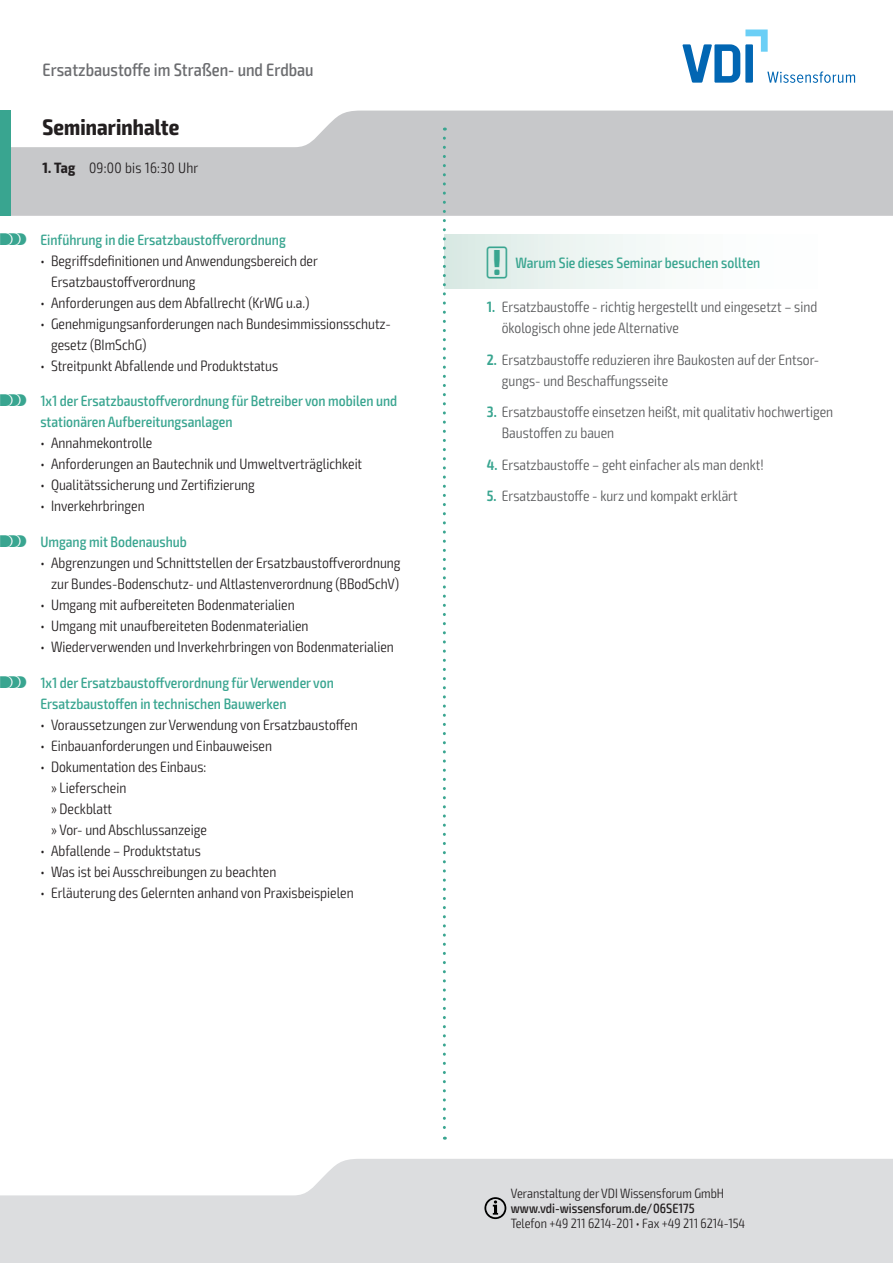
<style>
.page{position:relative;width:893px;height:1263px;background:#fff}
.page>*{position:absolute;margin:0;border:0;box-sizing:border-box;transform-origin:0 0}
.t1{font:700 condensed 22.5px "Exo 2";letter-spacing:.005em;color:#231f20}
.t2{font:500 condensed 18px "Exo 2";color:#6c6d70}
.t3{font:300 condensed 15px/21px "Exo 2";color:#231f20}
.t4{font:300 condensed 15px/21px "Exo 2";color:#57585a}
.t5{font:500 condensed 15px/21px "Exo 2";color:#39a590}
.t6{font:300 condensed 15px "Exo 2";letter-spacing:.02em;color:#231f20}
.t7{font:300 condensed 13.5px "Exo 2";color:#231f20}
.t8{font:500 condensed 13.5px "Exo 2";color:#231f20}
.s1{font-weight:700}
.s2{font-family:"VDI Iconset S4 A Regular";font-weight:400;font-stretch:normal}
.s3{font-weight:600;color:#39a590}
</style>
<div class="page">
<svg style="left:0;top:1159px;width:893px;height:104px;background:#e0e1e3"></svg>
<svg style="left:11px;top:111px;width:882px;height:105px;background:#cdced0"></svg>
<div style="left:0;top:111px;width:11px;height:105px;background:#39a590"></div>
<svg style="left:484px;top:1197px;width:22px;height:22px"></svg>
<svg style="left:682px;top:30px;width:173px;height:53px"></svg>
<div style="left:444px;top:234px;width:406px;height:55px;background:linear-gradient(to right,#deece7,#fff)"></div>
<svg style="left:443px;top:138px;width:3px;height:1002px"></svg>
<p class="t2" style="left:43px;top:59px;width:273px">Ersatzbaustoffe im Straßen- und Erdbau</p>
<h1 class="t1" style="left:43px;top:113px;width:138px">Seminarinhalte</h1>
<p class="t6" style="left:43px;top:159px;width:157px"><span class="s1">1. Tag</span> 09:00 bis 16:30 Uhr</p>
<p class="t5" style="left:0;top:229px;width:287px"><span class="s2">S</span> Einführung in die Ersatzbaustoffverordnung</p>
<p class="t3" style="left:51px;top:250px;width:268px;text-indent:-11px">• Begriffsdefinitionen und Anwendungsbereich der<br>Ersatzbaustoffverordnung</p>
<p class="t3" style="left:40px;top:292px;width:271px">• Anforderungen aus dem Abfallrecht (KrWG u.a.)</p>
<p class="t3" style="left:51px;top:313px;width:341px;text-indent:-11px">• Genehmigungsanforderungen nach Bundesimmissionsschutz&shy;gesetz (BImSchG)</p>
<p class="t3" style="left:40px;top:355px;width:239px">• Streitpunkt Abfallende und Produktstatus</p>
<p class="t5" style="left:40px;top:391px;width:358px;text-indent:-40px"><span class="s2">S</span> 1x1 der Ersatzbaustoffverordnung für Betreiber von mobilen und stationären Aufbereitungsanlagen</p>
<p class="t3" style="left:40px;top:433px;width:114px">• Annahmekontrolle</p>
<p class="t3" style="left:40px;top:454px;width:323px">• Anforderungen an Bautechnik und Umweltverträglichkeit</p>
<p class="t3" style="left:40px;top:475px;width:216px">• Qualitätssicherung und Zertifizierung</p>
<p class="t3" style="left:40px;top:496px;width:106px">• Inverkehrbringen</p>
<p class="t5" style="left:0;top:532px;width:188px"><span class="s2">S</span> Umgang mit Bodenaushub</p>
<p class="t3" style="left:40px;top:553px;width:362px;text-align:right">• Abgrenzungen und Schnittstellen der Ersatzbaustoffverordnung zur Bundes-Bodenschutz- und Altlastenverordnung (BBodSchV)</p>
<p class="t3" style="left:40px;top:595px;width:256px">• Umgang mit aufbereiteten Bodenmaterialien</p>
<p class="t3" style="left:40px;top:616px;width:270px">• Umgang mit unaufbereiteten Bodenmaterialien</p>
<p class="t3" style="left:40px;top:637px;width:355px">• Wiederverwenden und Inverkehrbringen von Bodenmaterialien</p>
<p class="t5" style="left:0;top:673px;width:335px;text-align:center"><span class="s2">S</span> 1x1 der Ersatzbaustoffverordnung für Verwender von<br>Ersatzbaustoffen in technischen Bauwerken</p>
<p class="t3" style="left:40px;top:715px;width:319px">• Voraussetzungen zur Verwendung von Ersatzbaustoffen</p>
<p class="t3" style="left:40px;top:736px;width:233px">• Einbauanforderungen und Einbauweisen</p>
<p class="t3" style="left:51px;top:757px;width:157px;text-indent:-11px">• Dokumentation des Einbaus: » Lieferschein<br>» Deckblatt<br>» Vor- und Abschlussanzeige</p>
<p class="t3" style="left:40px;top:841px;width:162px">• Abfallende – Produktstatus</p>
<p class="t3" style="left:40px;top:862px;width:237px">• Was ist bei Ausschreibungen zu beachten</p>
<p class="t3" style="left:40px;top:883px;width:315px">• Erläuterung des Gelernten anhand von Praxisbeispielen</p>
<p class="t5" style="left:487px;top:252px;width:275px"><span class="s2">!</span> Warum Sie dieses Seminar besuchen sollten</p>
<p class="t4" style="left:502px;top:297px;width:317px;text-indent:-15px"><span class="s3">1.</span> Ersatzbaustoffe - richtig hergestellt und eingesetzt – sind ökologisch ohne jede Alternative</p>
<p class="t4" style="left:502px;top:349px;width:319px;text-indent:-15px"><span class="s3">2.</span> Ersatzbaustoffe reduzieren ihre Baukosten auf der Entsor&shy;gungs- und Beschaffungsseite</p>
<p class="t4" style="left:502px;top:402px;width:333px;text-indent:-15px"><span class="s3">3.</span> Ersatzbaustoffe einsetzen heißt, mit qualitativ hochwertigen<br>Baustoffen zu bauen</p>
<p class="t4" style="left:487px;top:454px;width:278px"><span class="s3">4.</span> Ersatzbaustoffe – geht einfacher als man denkt!</p>
<p class="t4" style="left:487px;top:486px;width:252px"><span class="s3">5.</span> Ersatzbaustoffe - kurz und kompakt erklärt</p>
<p class="t7" style="left:511px;top:1185px;width:215px">Veranstaltung der VDI Wissensforum GmbH</p>
<p class="t8" style="left:511px;top:1200px;width:185px">www.vdi-wissensforum.de/06SE175</p>
<p class="t7" style="left:511px;top:1215px;width:236px">Telefon +49 211 6214-201 • Fax +49 211 6214-154</p>
</div>
